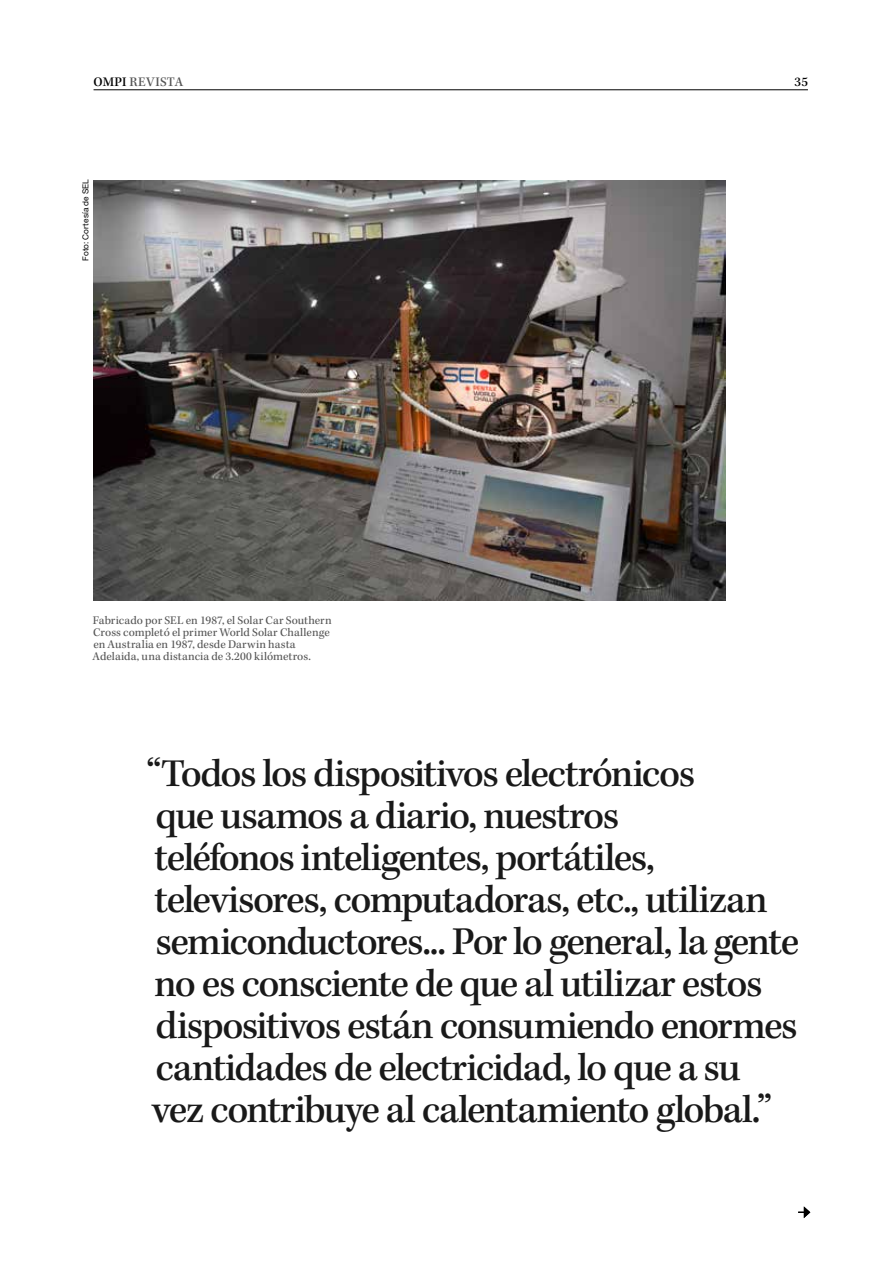
<style>
.page{position:relative;width:893px;height:1263px;background:#fff}
.page>*{position:absolute;margin:0;border:0;box-sizing:border-box;transform-origin:0 0}
.t1{font:500 40.5px/42px "Kepler Std";letter-spacing:-.035em;color:#191919}
.t2{font:500 13.5px "Kepler Std";letter-spacing:.02em;color:#555}
.t3{font:500 13.5px "Kepler Std";color:#000}
.t4{font:12px/12px "Kepler Std";letter-spacing:.005em;color:#555}
.t5{font:8.25px "Helvetica Neue LT Std";letter-spacing:.01em;color:#000}
.s1{color:#000}
</style>
<div class="page">
<hr style="left:94px;top:90px;width:714px;height:1px;background:#000">
<svg style="left:798px;top:1206px;width:12px;height:12px"></svg>
<img style="left:94px;top:180px;width:631px;height:420px">
<p class="t2" style="left:94px;top:74px;width:91px"><span class="s1">OMPI</span> REVISTA</p>
<p class="t3" style="left:795px;top:74px;width:15px">35</p>
<p class="t5" style="left:81px;top:261px;width:83px;rotate:-90deg">Foto: Cortesía de SEL</p>
<p class="t4" style="left:93px;top:615px;width:241px">Fabricado por SEL en 1987, el Solar Car Southern Cross completó el primer World Solar Challenge en Australia en 1987, desde Darwin hasta Adelaida, una distancia de 3.200 kilómetros.</p>
<p class="t1" style="left:147px;top:754px;width:654px">“Todos los dispositivos electrónicos<br>que usamos a diario, nuestros<br>teléfonos inteligentes, portátiles, televisores, computadoras, etc., utilizan semiconductores... Por lo general, la gente no es consciente de que al utilizar estos dispositivos están consumiendo enormes cantidades de electricidad, lo que a su<br>vez contribuye al calentamiento global.”</p>
</div>
